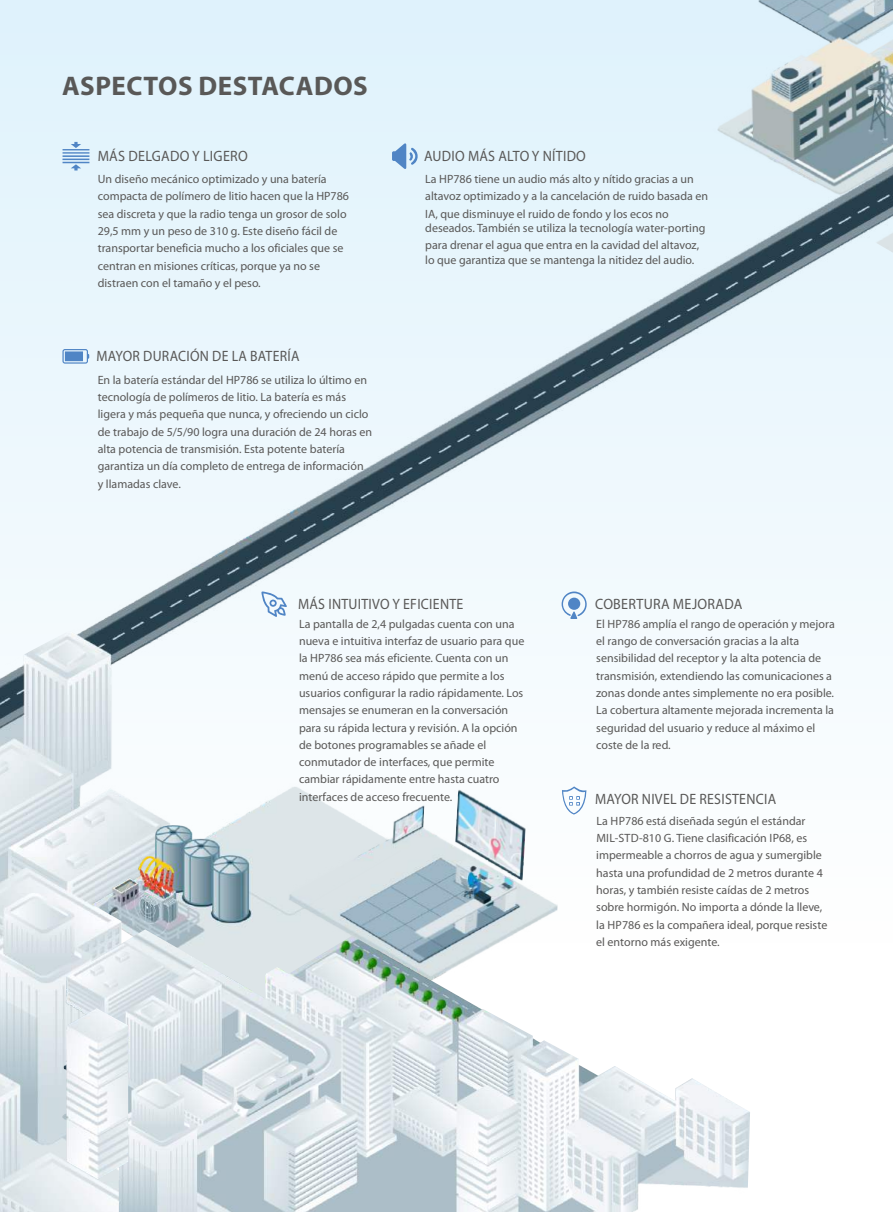
<style>
.page{position:relative;width:893px;height:1212px;background:#fff}
.page>*{position:absolute;margin:0;border:0;box-sizing:border-box;transform-origin:0 0}
.t1{font:700 27px "Myriad Pro";letter-spacing:.02em;color:#595857}
.t2{font:15px "Myriad Pro";letter-spacing:.02em;color:#595857;scale:.93 1}
.t3{font:15px "Myriad Pro";letter-spacing:.02em;color:#595857;scale:.94 1}
.t4{font:15px "Myriad Pro";letter-spacing:.02em;color:#595857;scale:.92 1}
.t5{font:12px/17.2px "Myriad Pro";color:#595857}
</style>
<div class="page">
<div style="left:0;top:0;width:893px;height:1017px;background:#e1f3fc"></div>
<img style="left:0;top:141px;width:893px;height:1071px">
<img style="left:85px;top:778px;width:367px;height:151px">
<img style="left:59px;top:929px;width:691px;height:283px">
<img style="left:66px;top:1008px;width:62px;height:171px">
<img style="left:692px;top:0;width:201px;height:308px">
<img style="left:282px;top:789px;width:282px;height:193px">
<svg style="left:562px;top:591px;width:26px;height:28px"></svg>
<svg style="left:392px;top:142px;width:28px;height:28px"></svg>
<svg style="left:62px;top:142px;width:27px;height:28px"></svg>
<svg style="left:62px;top:349px;width:27px;height:15px"></svg>
<svg style="left:261px;top:591px;width:26px;height:26px"></svg>
<svg style="left:562px;top:787px;width:25px;height:27px"></svg>
<h1 class="t1" style="left:62px;top:75px;width:307px">ASPECTOS DESTACADOS</h1>
<p class="t3" style="left:98px;top:150px;width:161px">MÁS DELGADO Y LIGERO</p>
<p class="t5" style="left:98px;top:171px;width:253px">Un diseño mecánico optimizado y una batería compacta de polímero de litio hacen que la HP786 sea discreta y que la radio tenga un grosor de solo 29,5 mm y un peso de 310 g. Este diseño fácil de transportar beneficia mucho a los oficiales que se centran en misiones críticas, porque ya no se distraen con el tamaño y el peso.</p>
<p class="t4" style="left:97px;top:350px;width:222px">MAYOR DURACIÓN DE LA BATERÍA</p>
<p class="t5" style="left:98px;top:372px;width:276px">En la batería estándar del HP786 se utiliza lo último en tecnología de polímeros de litio. La batería es más ligera y más pequeña que nunca, y ofreciendo un ciclo de trabajo de 5/5/90 logra una duración de 24 horas en alta potencia de transmisión. Esta potente batería garantiza un día completo de entrega de información y llamadas clave.</p>
<p class="t2" style="left:424px;top:150px;width:176px">AUDIO MÁS ALTO Y NÍTIDO</p>
<p class="t5" style="left:425px;top:171px;width:284px">La HP786 tiene un audio más alto y nítido gracias a un altavoz optimizado y a la cancelación de ruido basada en<br>IA, que disminuye el ruido de fondo y los ecos no</p>
<p class="t5" style="left:425px;top:220px;width:282px">deseados. También se utiliza la tecnología water-porting para drenar el agua que entra en la cavidad del altavoz,</p>
<p class="t5" style="left:425px;top:252px;width:270px">lo que garantiza que se mantenga la nitidez del audio.</p>
<p class="t2" style="left:298px;top:598px;width:179px">MÁS INTUITIVO Y EFICIENTE</p>
<p class="t3" style="left:595px;top:598px;width:158px">COBERTURA MEJORADA</p>
<p class="t5" style="left:596px;top:616px;width:240px">El HP786 amplía el rango de operación y mejora el rango de conversación gracias a la alta sensibilidad del receptor y la alta potencia de transmisión, extendiendo las comunicaciones a zonas donde antes simplemente no era posible.<br>La cobertura altamente mejorada incrementa la seguridad del usuario y reduce al máximo el coste de la red.</p>
<p class="t5" style="left:299px;top:616px;width:227px">La pantalla de 2,4 pulgadas cuenta con una nueva e intuitiva interfaz de usuario para que la HP786 sea más eficiente. Cuenta con un menú de acceso rápido que permite a los usuarios configurar la radio rápidamente. Los mensajes se enumeran en la conversación para su rápida lectura y revisión. A la opción de botones programables se añade el conmutador de interfaces, que permite cambiar rápidamente entre hasta cuatro interfaces de acceso frecuente.</p>
<p class="t2" style="left:595px;top:792px;width:196px">MAYOR NIVEL DE RESISTENCIA</p>
<p class="t5" style="left:596px;top:813px;width:233px">La HP786 está diseñada según el estándar MIL-STD-810 G. Tiene clasificación IP68, es impermeable a chorros de agua y sumergible hasta una profundidad de 2 metros durante 4 horas, y también resiste caídas de 2 metros sobre hormigón. No importa a dónde la lleve, la HP786 es la compañera ideal, porque resiste el entorno más exigente.</p>
</div>
